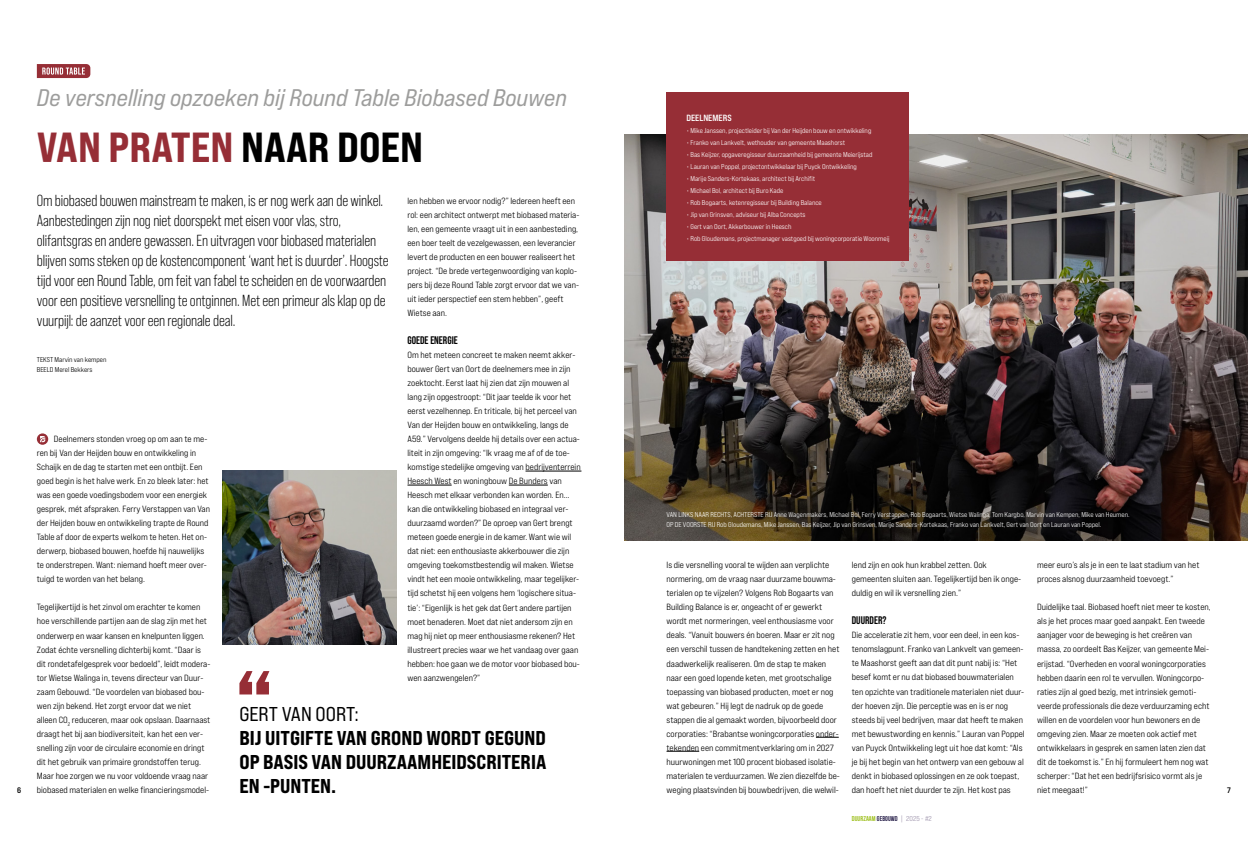
<style>
.page{position:relative;width:1248px;height:851px;background:#fff}
.page>*{position:absolute;margin:0;border:0;box-sizing:border-box;transform-origin:0 0}
.t1{font:42px "Bebas Neue Pro Exp Eb";color:#962e36}
.t2{font:24px "Bebas Neue Pro Exp It";color:#9d9d9c}
.t3{font:20px/24px "Bebas Neue Pro Exp Eb";color:#000;text-align:justify}
.t4{font:20px "Bebas Neue Pro Exp Rg";color:#000}
.t5{font:16px/20px "Bebas Neue Pro";letter-spacing:-.01em;color:#000}
.t6{font:700 11px "Bebas Neue Pro";color:#000}
.t7{font:9px/14px "Bebas Neue Pro Exp Md";color:#000}
.t8{font:9px "Bebas Neue Pro Exp Bd";color:#fff}
.t9{font:8px "Bebas Neue Pro Exp Bd";color:#000}
.t10{font:7px/10px "Bebas Neue Pro Exp Md";color:#fff}
.t11{font:7px/10px "Bebas Neue Pro Exp Md";color:#000}
.t12{font:700 7px "Bebas Neue";letter-spacing:.01em;color:#9dbf1c}
.s1{color:#000}
.s2{color:#29214b}
.s3{font-family:"Bebas Neue Pro Exp Md";font-weight:400;color:#988da7}
</style>
<div class="page">
<svg style="left:815px;top:737px;width:23px;height:1px"></svg>
<hr style="left:666px;top:751px;width:33px;height:1px;background:#000">
<hr style="left:525px;top:471px;width:56px;height:1px;background:#000">
<hr style="left:407px;top:485px;width:44px;height:1px;background:#000">
<hr style="left:509px;top:485px;width:38px;height:1px;background:#000">
<img style="left:222px;top:470px;width:174px;height:174px">
<svg style="left:239px;top:671px;width:30px;height:23px"></svg>
<svg style="left:37px;top:433px;width:11px;height:11px"></svg>
<svg style="left:40px;top:436px;width:5px;height:7px"></svg>
<svg style="left:37px;top:64px;width:53px;height:14px"></svg>
<img style="left:624px;top:134px;width:623px;height:406px">
<div style="left:666px;top:92px;width:243px;height:169px;background:#962e36"></div>
<h2 class="t2" style="left:37px;top:83px;width:531px">De versnelling opzoeken bij Round Table Biobased Bouwen</h2>
<p class="t8" style="left:686px;top:112px;width:47px">DEELNEMERS</p>
<p class="t10" style="left:686px;top:125px;width:186px">• Mike Janssen, projectleider bij Van der Heijden bouw en ontwikkeling</p>
<p class="t10" style="left:686px;top:137px;width:160px">• Franko van Lankvelt, wethouder van gemeente Maashorst</p>
<p class="t10" style="left:686px;top:149px;width:187px">• Bas Keijzer, opgaveregisseur duurzaamheid bij gemeente Meierijstad</p>
<p class="t10" style="left:686px;top:161px;width:172px">• Lauran van Poppel, projectontwikkelaar bij Puyck Ontwikkeling</p>
<p class="t10" style="left:686px;top:173px;width:130px">• Marije Sanders-Kortekaas, architect bij Archifit</p>
<p class="t10" style="left:686px;top:185px;width:98px">• Michael Bol, architect bij Buro Kade</p>
<p class="t10" style="left:686px;top:197px;width:137px">• Rob Bogaarts, ketenregisseur bij Building Balance</p>
<p class="t10" style="left:686px;top:209px;width:120px">• Jip van Grinsven, adviseur bij Alba Concepts</p>
<p class="t10" style="left:686px;top:221px;width:106px">• Gert van Oort, Akkerbouwer in Heesch</p>
<p class="t10" style="left:686px;top:233px;width:204px">• Rob Gloudemans, projectmanager vastgoed bij woningcorporatie Woonmeij</p>
<h1 class="t1" style="left:37px;top:121px;width:388px">VAN PRATEN <span class="s1">NAAR DOEN</span></h1>
<p class="t5" style="left:37px;top:190px;width:353px">Om biobased bouwen mainstream te maken, is er nog werk aan de winkel.<br>Aanbestedingen zijn nog niet doorspekt met eisen voor vlas, stro, olifantsgras en andere gewassen. En uitvragen voor biobased materialen blijven soms steken op de kostencomponent ‘want het is duurder’. Hoogste tijd voor een Round Table, om feit van fabel te scheiden en de voorwaarden voor een positieve versnelling te ontginnen. Met een primeur als klap op de vuurpijl: de aanzet voor een regionale deal.</p>
<p class="t11" style="left:37px;top:354px;width:71px">TEKST Marvin van kempen<br>BEELD Merel Bekkers</p>
<p class="t7" style="left:407px;top:194px;width:173px">len hebben we ervoor nodig?” Iedereen heeft een rol: een architect ontwerpt met biobased materia&shy;len, een gemeente vraagt uit in een aanbesteding, een boer teelt de vezelgewassen, een leverancier levert de producten en een bouwer realiseert het project. “De brede vertegenwoordiging van koplo&shy;pers bij deze Round Table zorgt ervoor dat we van&shy;uit ieder perspectief een stem hebben”, geeft Wietse aan.</p>
<p class="t6" style="left:407px;top:334px;width:52px">GOEDE ENERGIE</p>
<p class="t7" style="left:407px;top:348px;width:175px">Om het meteen concreet te maken neemt akker&shy;bouwer Gert van Oort de deelnemers mee in zijn zoektocht. Eerst laat hij zien dat zijn mouwen al lang zijn opgestroopt: “Dit jaar teelde ik voor het eerst vezelhennep. En triticale, bij het perceel van Van der Heijden bouw en ontwikkeling, langs de A59.” Vervolgens deelde hij details over een actua&shy;liteit in zijn omgeving: “Ik vraag me af of de toe&shy;komstige stedelijke omgeving van bedrijventerrein Heesch West en woningbouw De Bunders van Heesch met elkaar verbonden kan worden. En… kan die ontwikkeling biobased en integraal ver&shy;duurzaamd worden?” De oproep van Gert brengt meteen goede energie in de kamer. Want wie wil dat niet: een enthousiaste akkerbouwer die zijn omgeving toekomstbestendig wil maken. Wietse vindt het een mooie ontwikkeling, maar tegelijker&shy;tijd schetst hij een volgens hem ‘logischere situa&shy;tie’: “Eigenlijk is het gek dat Gert andere partijen moet benaderen. Moet dat niet andersom zijn en mag hij niet op meer enthousiasme rekenen? Het illustreert precies waar we het vandaag over gaan hebben: hoe gaan we de motor voor biobased bou&shy;wen aanzwengelen?”</p>
<p class="t7" style="left:37px;top:432px;width:175px;text-indent:17px">Deelnemers stonden vroeg op om aan te me&shy;ren bij Van der Heijden bouw en ontwikkeling in Schaijk en de dag te starten met een ontbijt. Een goed begin is het halve werk. En zo bleek later: het was een goede voedingsbodem voor een energiek gesprek, mét afspraken. Ferry Verstappen van Van der Heijden bouw en ontwikkeling trapte de Round Table af door de experts welkom te heten. Het on&shy;derwerp, biobased bouwen, hoefde hij nauwelijks te onderstrepen. Want: niemand hoeft meer over&shy;tuigd te worden van het belang.</p>
<p class="t7" style="left:37px;top:600px;width:175px">Tegelijkertijd is het zinvol om erachter te komen hoe verschillende partijen aan de slag zijn met het onderwerp en waar kansen en knelpunten liggen.<br>Zodat échte versnelling dichterbij komt. “Daar is dit rondetafelgesprek voor bedoeld”, leidt modera&shy;tor Wietse Walinga in, tevens directeur van Duur&shy;zaam Gebouwd. “De voordelen van biobased bou&shy;wen zijn bekend. Het zorgt ervoor dat we niet alleen CO<sub>2</sub> reduceren, maar ook opslaan. Daarnaast draagt het bij aan biodiversiteit, kan het een ver&shy;snelling zijn voor de circulaire economie en dringt dit het gebruik van primaire grondstoffen terug.<br>Maar hoe zorgen we nu voor voldoende vraag naar biobased materialen en welke financieringsmodel-</p>
<p class="t10" style="left:666px;top:509px;width:464px">VAN LINKS NAAR RECHTS, ACHTERSTE RIJ Anne Wagenmakers, Michael Bol, Ferry Verstappen, Rob Bogaarts, Wietse Walinga, Tom Kargbo, Marvin van Kempen, Mike van Heumen.<br>OP DE VOORSTE RIJ Rob Gloudemans, Mike Janssen, Bas Keijzer, Jip van Grinsven, Marije Sanders-Kortekaas, Franko van Lankvelt, Gert van Oort en Lauran van Poppel.</p>
<p class="t7" style="left:851px;top:558px;width:171px">lend zijn en ook hun krabbel zetten. Ook gemeenten sluiten aan. Tegelijkertijd ben ik onge&shy;duldig en wil ik versnelling zien.”</p>
<p class="t6" style="left:851px;top:614px;width:36px">DUURDER?</p>
<p class="t7" style="left:851px;top:628px;width:174px">Die acceleratie zit hem, voor een deel, in een kos&shy;tenomslagpunt. Franko van Lankvelt van gemeen&shy;te Maashorst geeft aan dat dit punt nabij is: “Het besef komt er nu dat biobased bouwmaterialen ten opzichte van traditionele materialen niet duur&shy;der hoeven zijn. Die perceptie was en is er nog steeds bij veel bedrijven, maar dat heeft te maken met bewustwording en kennis.” Lauran van Poppel van Puyck Ontwikkeling legt uit hoe dat komt: “Als je bij het begin van het ontwerp van een gebouw al denkt in biobased oplossingen en ze ook toepast, dan hoeft het niet duurder te zijn. Het kost pas</p>
<p class="t7" style="left:666px;top:558px;width:175px">Is die versnelling vooral te wijden aan verplichte normering, om de vraag naar duurzame bouwma&shy;terialen op te vijzelen? Volgens Rob Bogaarts van Building Balance is er, ongeacht of er gewerkt wordt met normeringen, veel enthousiasme voor deals. “Vanuit bouwers én boeren. Maar er zit nog een verschil tussen de handtekening zetten en het daadwerkelijk realiseren. Om de stap te maken naar een goed lopende keten, met grootschalige toepassing van biobased producten, moet er nog wat gebeuren.” Hij legt de nadruk op de goede stappen die al gemaakt worden, bijvoorbeeld door corporaties: “Brabantse woningcorporaties onder&shy;tekenden een commitmentverklaring om in 2027 huurwoningen met 100 procent biobased isolatie&shy;materialen te verduurzamen. We zien diezelfde be&shy;weging plaatsvinden bij bouwbedrijven, die welwil-</p>
<p class="t7" style="left:1037px;top:558px;width:164px">meer euro’s als je in een te laat stadium van het proces alsnog duurzaamheid toevoegt.”</p>
<p class="t7" style="left:1037px;top:600px;width:175px">Duidelijke taal. Biobased hoeft niet meer te kosten, als je het proces maar goed aanpakt. Een tweede aanjager voor de beweging is het creëren van massa, zo oordeelt Bas Keijzer, van gemeente Mei&shy;erijstad. “Overheden en vooral woningcorporaties hebben daarin een rol te vervullen. Woningcorpo&shy;raties zijn al goed bezig, met intrinsiek gemoti&shy;veerde professionals die deze verduurzaming echt willen en de voordelen voor hun bewoners en de omgeving zien. Maar ze moeten ook actief met ontwikkelaars in gesprek en samen laten zien dat dit de toekomst is.” En hij formuleert hem nog wat scherper: “Dat het een bedrijfsrisico vormt als je niet meegaat!”</p>
<h3 class="t4" style="left:239px;top:701px;width:121px">GERT VAN OORT:</h3>
<h3 class="t3" style="left:239px;top:725px;width:308px">BIJ UITGIFTE VAN GROND WORDT GEGUND OP BASIS VAN DUURZAAMHEIDSCRITERIA EN -PUNTEN.</h3>
<p class="t9" style="left:17px;top:784px;width:6px">6</p>
<p class="t9" style="left:1227px;top:784px;width:5px">7</p>
<p class="t12" style="left:851px;top:814px;width:82px">DUURZAAM <span class="s2">GEBOUWD</span> <span class="s3">| 2025 - #2</span></p>
</div>
